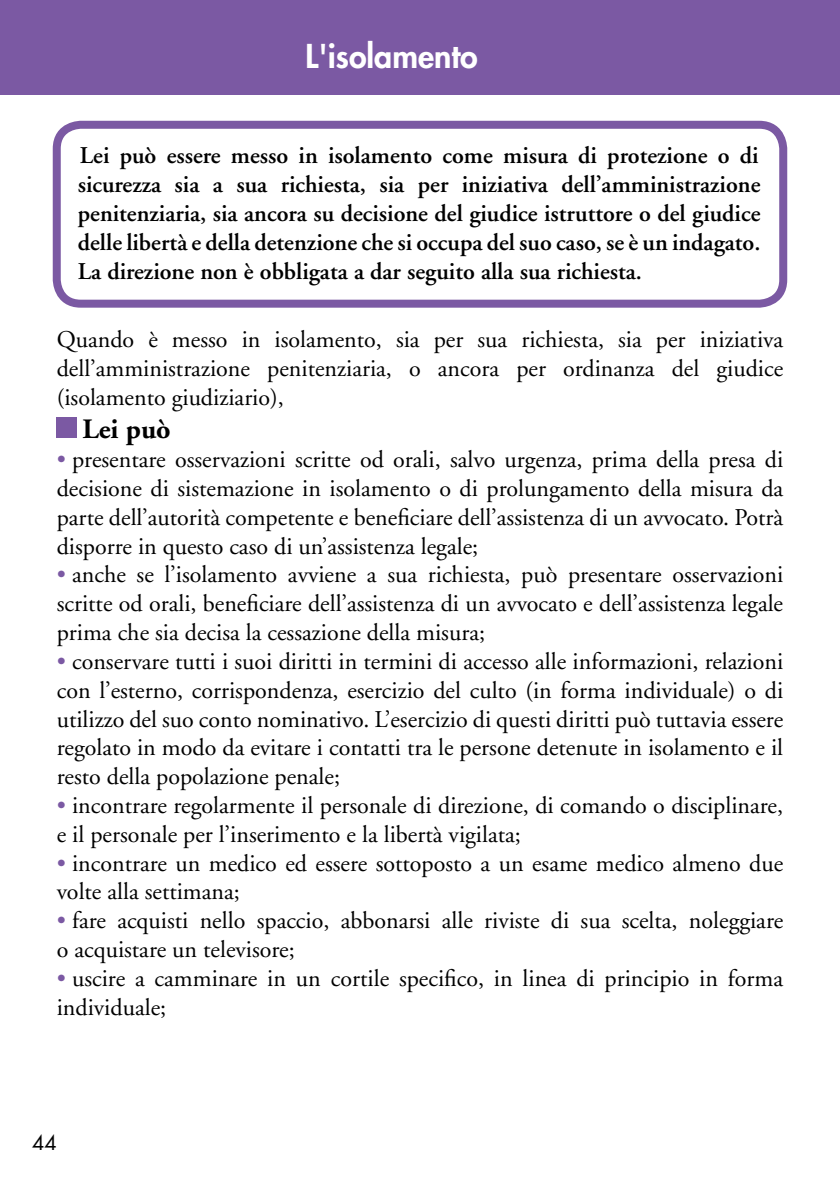
<style>
.page{position:relative;width:840px;height:1191px;background:#fff}
.page>*{position:absolute;margin:0;border:0;box-sizing:border-box;transform-origin:0 0}
.t1{font:800 32px "Futura";color:#fff}
.t2{font:700 28px "Adobe Garamond";color:#000}
.t3{font:24px/28.8px "Adobe Garamond";color:#000;text-align:justify}
.t4{font:600 24px/28.8px "Adobe Garamond";color:#000;text-align:justify}
.t5{font:20px "Futura";color:#000}
.s1{color:#7b59a3}
</style>
<div class="page">
<div style="left:0;top:0;width:839px;height:94px;background:#7b59a3"></div>
<div style="left:53px;top:121px;width:733px;height:187px;border:8px solid #7b59a3;border-radius:24px"></div>
<div style="left:56px;top:418px;width:20px;height:20px;background:#7b59a3"></div>
<h1 class="t1" style="left:305px;top:35px;width:174px">L'isolamento</h1>
<p class="t4" style="left:78px;top:142px;width:684px">Lei può essere messo in isolamento come misura di protezione o di sicurezza sia a sua richiesta, sia per iniziativa dell’amministrazione penitenziaria, sia ancora su decisione del giudice istruttore o del giudice delle libertà e della detenzione che si occupa del suo caso, se è un indagato.<br>La direzione non è obbligata a dar seguito alla sua richiesta.</p>
<p class="t3" style="left:57px;top:326px;width:727px">Quando è messo in isolamento, sia per sua richiesta, sia per iniziativa dell’amministrazione penitenziaria, o ancora per ordinanza del giudice (isolamento giudiziario),</p>
<p class="t2" style="left:82px;top:414px;width:90px">Lei può</p>
<p class="t3" style="left:57px;top:446px;width:727px"><span class="s1">•</span> presentare osservazioni scritte od orali, salvo urgenza, prima della presa di decisione di sistemazione in isolamento o di prolungamento della misura da parte dell’autorità competente e beneficiare dell’assistenza di un avvocato. Potrà disporre in questo caso di un’assistenza legale;</p>
<p class="t3" style="left:57px;top:561px;width:727px"><span class="s1">•</span> anche se l’isolamento avviene a sua richiesta, può presentare osservazioni scritte od orali, beneficiare dell’assistenza di un avvocato e dell’assistenza legale prima che sia decisa la cessazione della misura;</p>
<p class="t3" style="left:57px;top:647px;width:727px"><span class="s1">•</span> conservare tutti i suoi diritti in termini di accesso alle informazioni, relazioni con l’esterno, corrispondenza, esercizio del culto (in forma individuale) o di utilizzo del suo conto nominativo. L’esercizio di questi diritti può tuttavia essere regolato in modo da evitare i contatti tra le persone detenute in isolamento e il resto della popolazione penale;</p>
<p class="t3" style="left:57px;top:791px;width:727px"><span class="s1">•</span> incontrare regolarmente il personale di direzione, di comando o disciplinare, e il personale per l’inserimento e la libertà vigilata;</p>
<p class="t3" style="left:57px;top:849px;width:727px"><span class="s1">•</span> incontrare un medico ed essere sottoposto a un esame medico almeno due volte alla settimana;</p>
<p class="t3" style="left:57px;top:906px;width:727px"><span class="s1">•</span> fare acquisti nello spaccio, abbonarsi alle riviste di sua scelta, noleggiare o acquistare un televisore;</p>
<p class="t3" style="left:57px;top:964px;width:727px"><span class="s1">•</span> uscire a camminare in un cortile specifico, in linea di principio in forma individuale;</p>
<p class="t5" style="left:32px;top:1129px;width:26px">44</p>
</div>
